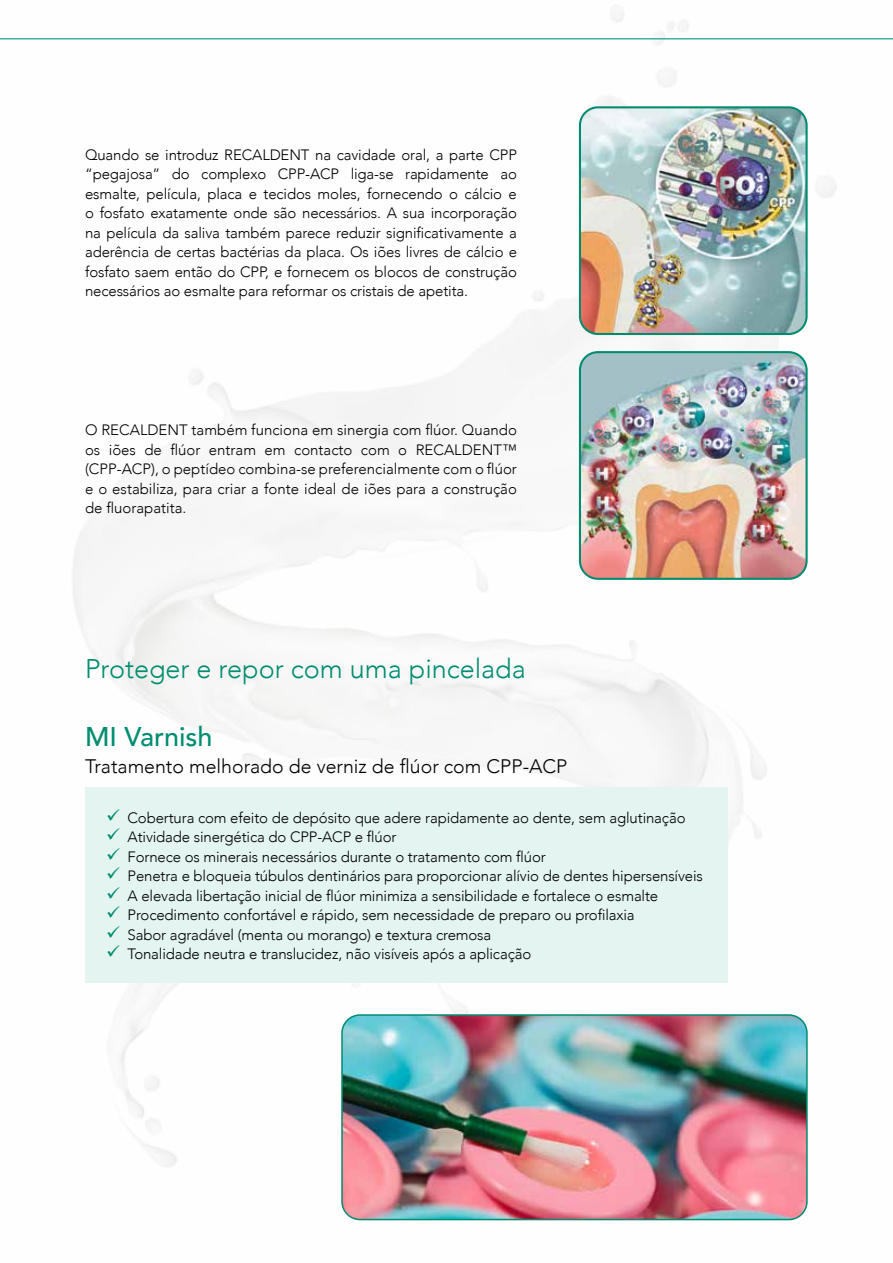
<style>
.page{position:relative;width:893px;height:1263px;background:#fff}
.page>*{position:absolute;margin:0;border:0;box-sizing:border-box;transform-origin:0 0}
.t1{font:300 27px "Avenir";color:#008c6f}
.t2{font:500 27px "Avenir";color:#008c6f}
.t3{font:300 19.5px "Avenir";color:#000}
.t4{font:300 15px/19.5px "Avenir";letter-spacing:-.01em;color:#000;text-align:justify}
</style>
<div class="page">
<img style="left:580px;top:109px;width:225px;height:225px">
<div style="left:579px;top:106px;width:229px;height:229px;border:2px solid #008c6f;border-radius:18px"></div>
<img style="left:580px;top:352px;width:225px;height:225px">
<div style="left:579px;top:351px;width:229px;height:229px;border:2px solid #008c6f;border-radius:18px"></div>
<img style="left:342px;top:1017px;width:465px;height:202px">
<div style="left:341px;top:1014px;width:467px;height:206px;border:2px solid #008c6f;border-radius:18px"></div>
<svg style="left:0;top:38px;width:893px;height:44px"></svg>
<div style="left:85px;top:787px;width:642px;height:195px;background:#e3f4f1"></div>
<p class="t4" style="left:85px;top:145px;width:433px">Quando se introduz RECALDENT na cavidade oral, a parte CPP “pegajosa” do complexo CPP-ACP liga-se rapidamente ao esmalte, película, placa e tecidos moles, fornecendo o cálcio e o fosfato exatamente onde são necessários. A sua incorporação na película da saliva também parece reduzir significativamente a aderência de certas bactérias da placa. Os iões livres de cálcio e fosfato saem então do CPP, e fornecem os blocos de construção necessários ao esmalte para reformar os cristais de apetita.</p>
<p class="t4" style="left:85px;top:420px;width:433px">O RECALDENT também funciona em sinergia com flúor. Quando os iões de flúor entram em contacto com o RECALDENT™ (CPP-ACP), o peptídeo combina-se preferencialmente com o flúor e o estabiliza, para criar a fonte ideal de iões para a construção de fluorapatita.</p>
<h1 class="t1" style="left:85px;top:652px;width:442px">Proteger e repor com uma pincelada</h1>
<h1 class="t2" style="left:85px;top:713px;width:129px">MI Varnish</h1>
<h2 class="t3" style="left:85px;top:754px;width:484px">Tratamento melhorado de verniz de flúor com CPP-ACP</h2>
<p class="t4" style="left:128px;top:808px;width:577px;text-align:left">Cobertura com efeito de depósito que adere rapidamente ao dente, sem aglutinação Atividade sinergética do CPP-ACP e flúor<br>Fornece os minerais necessários durante o tratamento com flúor<br>Penetra e bloqueia túbulos dentinários para proporcionar alívio de dentes hipersensíveis A elevada libertação inicial de flúor minimiza a sensibilidade e fortalece o esmalte Procedimento confortável e rápido, sem necessidade de preparo ou profilaxia<br>Sabor agradável (menta ou morango) e textura cremosa<br>Tonalidade neutra e translucidez, não visíveis após a aplicação</p>
</div>
